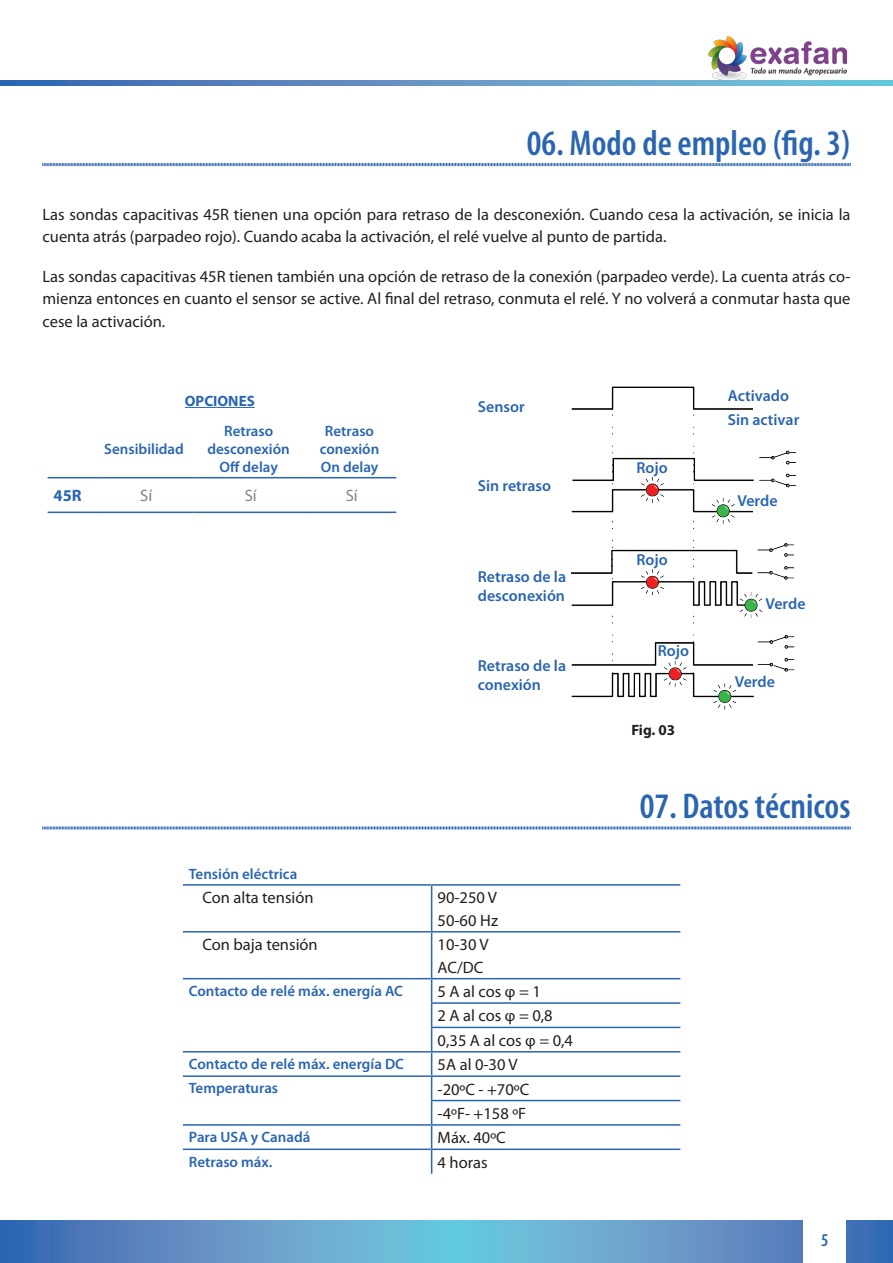
<style>
.page{position:relative;width:893px;height:1263px;background:#fff}
.page>*{position:absolute;margin:0;border:0;box-sizing:border-box;transform-origin:0 0}
._01__Titulos__Nivel{font:600 condensed 36px "Myriad Pro";color:#2a65b1}
.t1{font:600 condensed 18px "Myriad Pro";color:#2a65b1}
._01__Normal{font:16.5px/22.5px "Myriad Pro";color:#231f20}
._01__Normal-2{font:16.5px "Myriad Pro";color:#808285}
._01__Normal-3{font:700 16.5px "Myriad Pro";color:#2a65b1}
._01__Notas_dentro_de{font:600 15.9px/19px "Myriad Pro";color:#2a65b1}
._01__Normal-4{font:600 15px "Myriad Pro";color:#2a65b1}
._01__Notas_dentro_de-2{font:600 15px/18px "Myriad Pro";color:#2a65b1;text-align:center}
._01__Notas_dentro_de-3{font:700 15px "Myriad Pro";color:#2a65b1}
._02__Pies_de_imágene{font:700 15px "Myriad Pro";color:#231f20}
</style>
<div class="page">
<svg style="left:1px;top:1220px;width:892px;height:43px;background:#609ac8"></svg>
<svg style="left:1px;top:81px;width:892px;height:4px;background:#5e96c6"></svg>
<div style="left:804px;top:1218px;width:42px;height:45px;background:#fff"></div>
<hr style="left:0;top:1220px;width:1px;height:43px;background:#2a65b1">
<img style="left:571px;top:386px;width:225px;height:324px">
<img style="left:708px;top:37px;width:138px;height:42px">
<svg style="left:42px;top:163px;width:809px;height:4px"></svg>
<svg style="left:42px;top:826px;width:809px;height:4px;background:#93b1d7"></svg>
<hr style="left:183px;top:884px;width:249px;height:2px;background:#2a65b1">
<hr style="left:432px;top:884px;width:248px;height:2px;background:#2a65b1">
<hr style="left:431px;top:886px;width:1px;height:45px;background:#2a65b1">
<hr style="left:183px;top:931px;width:249px;height:1px;background:#2a65b1">
<hr style="left:432px;top:931px;width:248px;height:1px;background:#2a65b1">
<hr style="left:431px;top:932px;width:1px;height:46px;background:#2a65b1">
<hr style="left:183px;top:978px;width:249px;height:1px;background:#2a65b1">
<hr style="left:432px;top:978px;width:248px;height:1px;background:#2a65b1">
<hr style="left:431px;top:1002px;width:249px;height:2px;background:#2a65b1">
<hr style="left:431px;top:1027px;width:249px;height:1px;background:#2a65b1">
<hr style="left:183px;top:1051px;width:249px;height:1px;background:#2a65b1">
<hr style="left:432px;top:1051px;width:248px;height:1px;background:#2a65b1">
<hr style="left:183px;top:1075px;width:249px;height:2px;background:#2a65b1">
<hr style="left:432px;top:1075px;width:248px;height:2px;background:#2a65b1">
<hr style="left:431px;top:1100px;width:249px;height:1px;background:#2a65b1">
<hr style="left:183px;top:1124px;width:249px;height:2px;background:#2a65b1">
<hr style="left:432px;top:1124px;width:248px;height:2px;background:#2a65b1">
<hr style="left:183px;top:1148px;width:249px;height:2px;background:#2a65b1">
<hr style="left:432px;top:1148px;width:248px;height:2px;background:#2a65b1">
<svg style="left:431px;top:979px;width:1px;height:195px"></svg>
<hr style="left:48px;top:477px;width:50px;height:1px;background:#2a65b1">
<hr style="left:98px;top:477px;width:97px;height:1px;background:#2a65b1">
<hr style="left:195px;top:477px;width:112px;height:1px;background:#2a65b1">
<hr style="left:307px;top:477px;width:89px;height:1px;background:#2a65b1">
<hr style="left:48px;top:512px;width:50px;height:1px;background:#2a65b1">
<hr style="left:98px;top:512px;width:97px;height:1px;background:#2a65b1">
<hr style="left:195px;top:512px;width:112px;height:1px;background:#2a65b1">
<hr style="left:307px;top:512px;width:89px;height:1px;background:#2a65b1">
<hr style="left:185px;top:407px;width:70px;height:1px;background:#2a65b1">
<p class="_01__Titulos__Nivel" style="left:527px;top:123px;width:325px">06. Modo de empleo (fig. 3)</p>
<p class="_01__Normal" style="left:43px;top:203px;width:809px">Las sondas capacitivas 45R tienen una opción para retraso de la desconexión. Cuando cesa la activación, se inicia la cuenta atrás (parpadeo rojo). Cuando acaba la activación, el relé vuelve al punto de partida.</p>
<p class="_01__Normal" style="left:43px;top:265px;width:809px;text-align:justify">Las sondas capacitivas 45R tienen también una opción de retraso de la conexión (parpadeo verde). La cuenta atrás co&shy;mienza entonces en cuanto el sensor se active. Al final del retraso, conmuta el relé. Y no volverá a conmutar hasta que cese la activación.</p>
<p class="_01__Notas_dentro_de-3" style="left:185px;top:391px;width:71px">OPCIONES</p>
<p class="_01__Notas_dentro_de-2" style="left:104px;top:439px;width:81px">Sensibilidad</p>
<p class="_01__Notas_dentro_de-2" style="left:207px;top:421px;width:84px">Retraso desconexión<br>Off delay</p>
<p class="_01__Notas_dentro_de-2" style="left:325px;top:421px;width:51px">Retraso</p>
<p class="_01__Notas_dentro_de-2" style="left:320px;top:439px;width:61px">conexión</p>
<p class="_01__Notas_dentro_de-2" style="left:321px;top:457px;width:59px">On delay</p>
<p class="_01__Normal-3" style="left:54px;top:485px;width:30px">45R</p>
<p class="_01__Normal-2" style="left:140px;top:485px;width:13px">Sí</p>
<p class="_01__Normal-2" style="left:245px;top:485px;width:13px">Sí</p>
<p class="_01__Normal-2" style="left:346px;top:485px;width:13px">Sí</p>
<p class="_01__Notas_dentro_de" style="left:478px;top:396px;width:48px">Sensor</p>
<p class="_01__Notas_dentro_de" style="left:478px;top:476px;width:75px">Sin retraso</p>
<p class="_01__Notas_dentro_de" style="left:478px;top:566px;width:90px">Retraso de la desconexión</p>
<p class="_01__Notas_dentro_de" style="left:478px;top:655px;width:90px">Retraso de la conexión</p>
<p class="_01__Normal-4" style="left:189px;top:864px;width:110px">Tensión eléctrica</p>
<p class="_01__Normal" style="left:202px;top:886px;width:113px">Con alta tensión</p>
<p class="_01__Normal" style="left:438px;top:886px;width:61px">90-250 V</p>
<p class="_01__Normal" style="left:438px;top:909px;width:62px">50-60 Hz</p>
<p class="_01__Normal" style="left:202px;top:933px;width:117px">Con baja tensión</p>
<p class="_01__Normal" style="left:438px;top:933px;width:53px">10-30 V</p>
<p class="_01__Normal" style="left:438px;top:956px;width:47px">AC/DC</p>
<p class="_01__Normal-4" style="left:189px;top:981px;width:216px">Contacto de relé máx. energía AC</p>
<p class="_01__Normal" style="left:438px;top:980px;width:105px">5 A al cos φ = 1</p>
<p class="_01__Normal" style="left:438px;top:1004px;width:117px">2 A al cos φ = 0,8</p>
<p class="_01__Normal" style="left:438px;top:1029px;width:137px">0,35 A al cos φ = 0,4</p>
<p class="_01__Normal-4" style="left:189px;top:1054px;width:217px">Contacto de relé máx. energía DC</p>
<p class="_01__Normal" style="left:438px;top:1053px;width:81px">5A al 0-30 V</p>
<p class="_01__Normal-4" style="left:189px;top:1079px;width:91px">Temperaturas</p>
<p class="_01__Normal" style="left:438px;top:1077px;width:93px">-20ºC - +70ºC</p>
<p class="_01__Normal" style="left:438px;top:1102px;width:90px">-4ºF- +158 ºF</p>
<p class="_01__Normal-4" style="left:189px;top:1127px;width:123px">Para USA y Canadá</p>
<p class="_01__Normal" style="left:438px;top:1126px;width:70px">Máx. 40ºC</p>
<p class="_01__Normal-4" style="left:189px;top:1152px;width:85px">Retraso máx.</p>
<p class="_01__Normal" style="left:438px;top:1151px;width:51px">4 horas</p>
<p class="_01__Notas_dentro_de" style="left:728px;top:386px;width:63px">Activado</p>
<p class="_01__Notas_dentro_de" style="left:636px;top:458px;width:33px">Rojo</p>
<p class="_01__Notas_dentro_de" style="left:636px;top:550px;width:33px">Rojo</p>
<p class="_01__Notas_dentro_de" style="left:658px;top:641px;width:33px">Rojo</p>
<p class="_02__Pies_de_imágene" style="left:631px;top:720px;width:45px">Fig. 03</p>
<p class="_01__Notas_dentro_de" style="left:728px;top:410px;width:73px">Sin activar</p>
<p class="_01__Notas_dentro_de" style="left:737px;top:491px;width:42px">Verde</p>
<p class="_01__Notas_dentro_de" style="left:765px;top:594px;width:42px">Verde</p>
<p class="_01__Notas_dentro_de" style="left:735px;top:672px;width:42px">Verde</p>
<p class="_01__Titulos__Nivel" style="left:640px;top:786px;width:212px">07. Datos técnicos</p>
<p class="t1" style="left:821px;top:1230px;width:9px">5</p>
</div>
